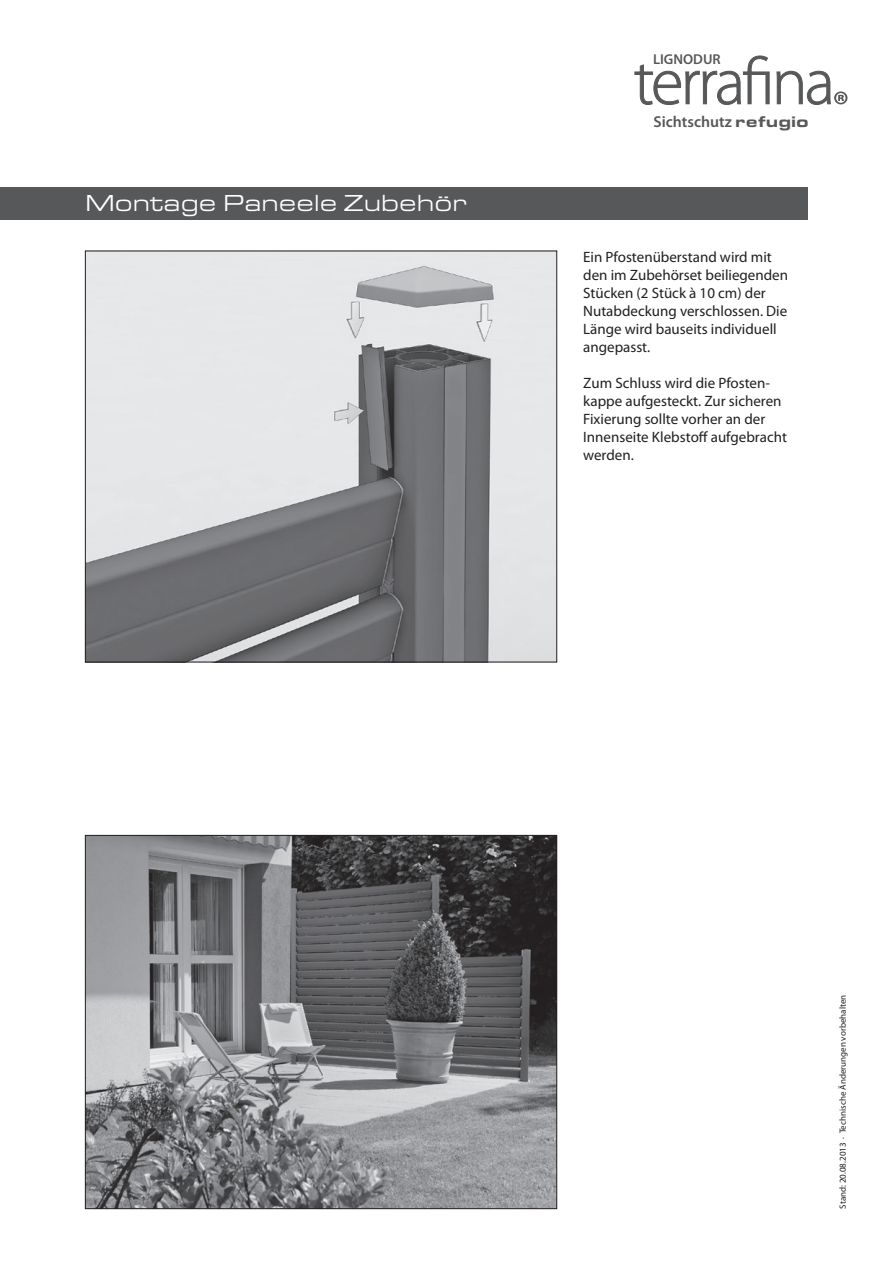
<style>
.page{position:relative;width:893px;height:1263px;background:#fff}
.page>*{position:absolute;margin:0;border:0;box-sizing:border-box;transform-origin:0 0}
.t1{font:24px "Eurostile Extended Roman DTC";color:#fff}
.t2{font:600 15.9px "Myriad Pro";color:#57585a}
.t3{font:15px/18px "Myriad Pro";color:#231f20}
.t4{font:600 14.25px "Myriad Pro";color:#57585a}
.t5{font:9px "Myriad Pro";color:#231f20}
.s1{font-family:"Eurostile Extended Black DTC";font-weight:400}
</style>
<div class="page">
<div style="left:0;top:187px;width:808px;height:32px;background:#57585a"></div>
<img style="left:87px;top:253px;width:468px;height:407px">
<img style="left:87px;top:837px;width:468px;height:370px">
<svg style="left:634px;top:56px;width:213px;height:49px"></svg>
<h1 class="t1" style="left:85px;top:191px;width:383px">Montage Paneele Zubehör</h1>
<p class="t4" style="left:653px;top:50px;width:69px">LIGNODUR</p>
<p class="t2" style="left:654px;top:112px;width:157px">Sichtschutz <span class="s1">refugio</span></p>
<p class="t3" style="left:583px;top:248px;width:206px">Ein Pfostenüberstand wird mit den im Zubehörset beiliegenden<br>Stücken (2 Stück à 10 cm) der<br>Nutabdeckung verschlossen. Die<br>Länge wird bauseits individuell angepasst.</p>
<p class="t3" style="left:583px;top:374px;width:205px">Zum Schluss wird die Pfosten&shy;kappe aufgesteckt. Zur sicheren<br>Fixierung sollte vorher an der<br>Innenseite Klebstoff aufgebracht werden.</p>
<p class="t5" style="left:837px;top:1209px;width:215px;rotate:-90deg">Stand: 20.08.2013 · Technische Änderungen vorbehalten</p>
</div>
